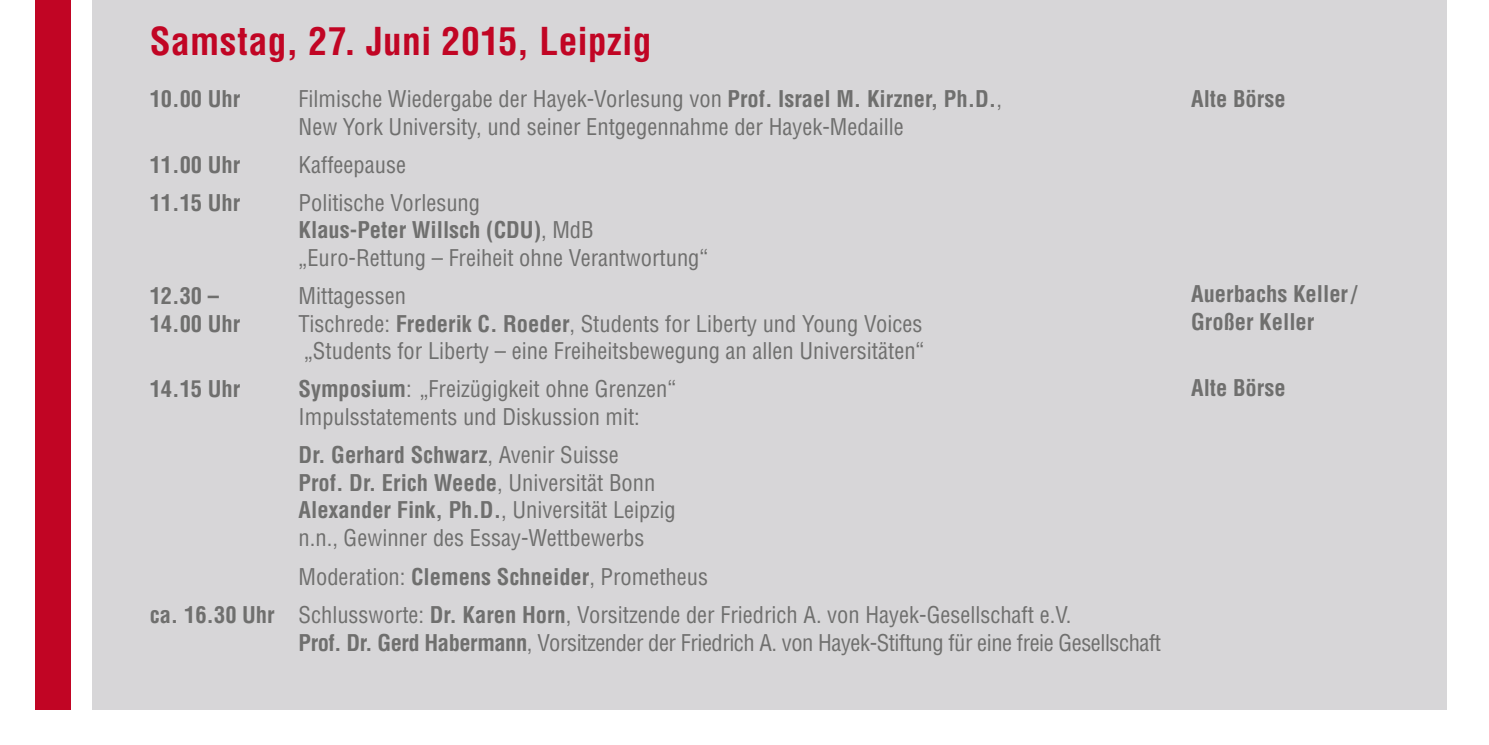
<style>
.page{position:relative;width:1489px;height:745px;background:#fff}
.page>*{position:absolute;margin:0;border:0;box-sizing:border-box;transform-origin:0 0}
.t1{font:700 condensed 37.5px "Helvetica LT Std";letter-spacing:.01em;color:#c10524}
.t2{font:condensed 22.5px/27.5px "Helvetica LT Std";color:#6f6f6e}
.t3{font:700 condensed 22.5px/27.5px "Helvetica LT Std";color:#6f6f6e}
.t4{font:condensed 22.5px "Helvetica LT Std";letter-spacing:-.02em;color:#6f6f6e}
.s1{font-weight:700}
</style>
<div class="page">
<div style="left:92px;top:0;width:1354px;height:709px;background:#d7d6d8"></div>
<div style="left:35px;top:0;width:36px;height:709px;background:#c10524"></div>
<h1 class="t1" style="left:150px;top:18px;width:503px">Samstag, 27. Juni 2015, Leipzig</h1>
<p class="t3" style="left:150px;top:85px;width:92px">10.00 Uhr</p>
<p class="t2" style="left:298px;top:85px;width:705px">Filmische Wiedergabe der Hayek-Vorlesung von <span class="s1">Prof. Israel M. Kirzner, Ph.D.</span>,<br>New York University, und seiner Entgegennahme der Hayek-Medaille</p>
<p class="t3" style="left:150px;top:150px;width:92px">11.00 Uhr</p>
<p class="t2" style="left:298px;top:150px;width:109px">Kaffeepause</p>
<p class="t3" style="left:150px;top:189px;width:92px">11.15 Uhr</p>
<p class="t2" style="left:298px;top:189px;width:411px">Politische Vorlesung<br><span class="s1">Klaus-Peter Willsch (CDU)</span>, MdB „Euro-Rettung – Freiheit ohne Verantwortung“</p>
<p class="t3" style="left:150px;top:282px;width:71px">12.30 –</p>
<p class="t2" style="left:298px;top:282px;width:109px">Mittagessen</p>
<p class="t3" style="left:150px;top:309px;width:92px">14.00 Uhr</p>
<p class="t2" style="left:298px;top:309px;width:627px">Tischrede: <span class="s1">Frederik C. Roeder</span>, Students for Liberty und Young Voices „Students for Liberty – eine Freiheitsbewegung an allen Universitäten“</p>
<p class="t3" style="left:150px;top:375px;width:92px">14.15 Uhr</p>
<p class="t2" style="left:298px;top:375px;width:379px"><span class="s1">Symposium</span>: „Freizügigkeit ohne Grenzen“<br>Impulsstatements und Diskussion mit:</p>
<p class="t2" style="left:298px;top:440px;width:378px"><span class="s1">Dr. Gerhard Schwarz</span>, Avenir Suisse<br><span class="s1">Prof. Dr. Erich Weede</span>, Universität Bonn <span class="s1">Alexander Fink, Ph.D.</span>, Universität Leipzig n.n., Gewinner des Essay-Wettbewerbs</p>
<p class="t2" style="left:150px;top:557px;width:923px;line-height:38.2px;text-indent:149px">Moderation: <span class="s1">Clemens Schneider</span>, Prometheus<br><span class="s1">ca. 16.30 Uhr</span> Schlussworte: <span class="s1">Dr. Karen Horn</span>, Vorsitzende der Friedrich A. von Hayek-Gesellschaft e.V.</p>
<p class="t4" style="left:298px;top:628px;width:864px"><span class="s1">Prof. Dr. Gerd Habermann</span>, Vorsitzender der Friedrich A. von Hayek-Stiftung für eine freie Gesellschaft</p>
<p class="t3" style="left:1191px;top:85px;width:96px">Alte Börse</p>
<p class="t3" style="left:1191px;top:280px;width:167px">Auerbachs Keller/<br>Großer Keller</p>
<p class="t3" style="left:1191px;top:374px;width:96px">Alte Börse</p>
</div>
